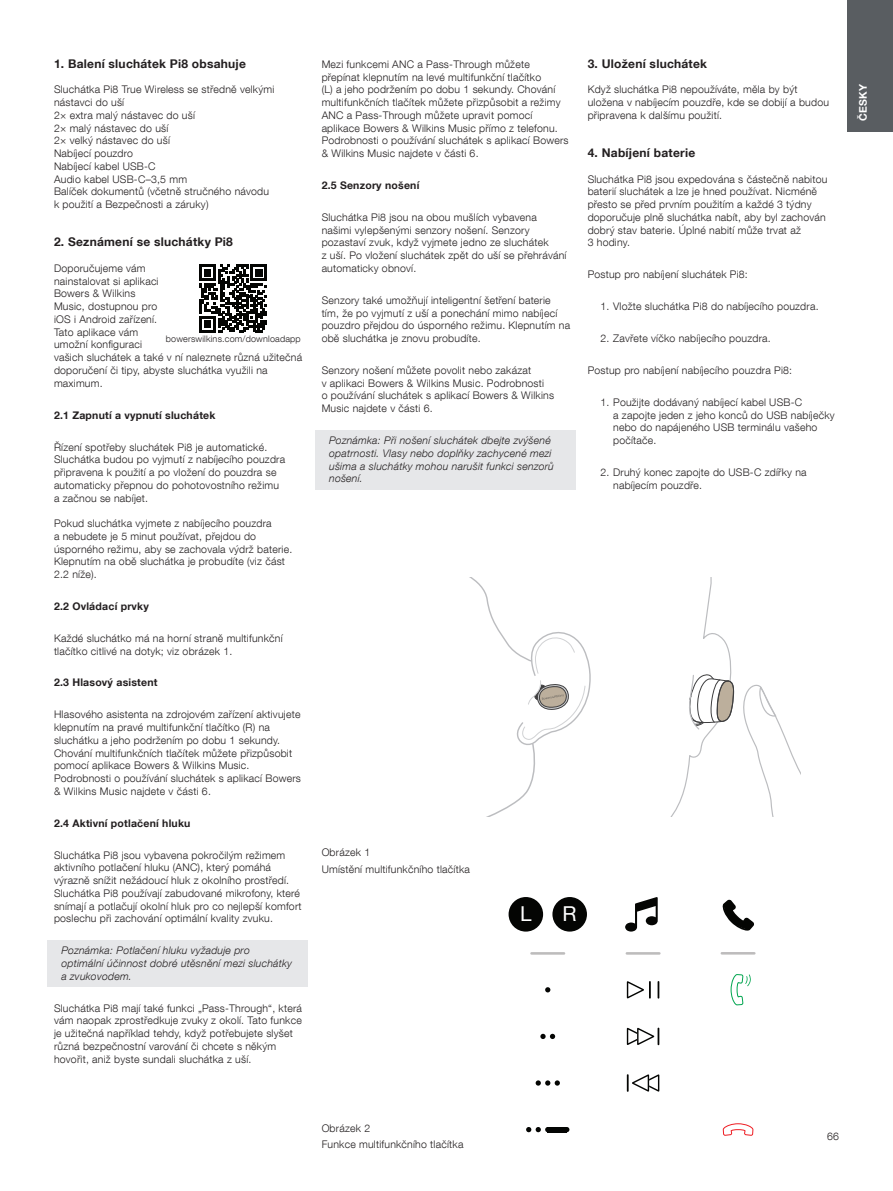
<style>
.page{position:relative;width:893px;height:1191px;background:#fff}
.page>*{position:absolute;margin:0;border:0;box-sizing:border-box;transform-origin:0 0}
.t1{font:20.7px "Helvetica Neue LT Pro";color:#fff}
.t2{font:700 12px "Helvetica Neue LT Com";letter-spacing:.02em;color:#231f20}
.t3{font:300 10.5px/12.8px "Helvetica Neue LT Com";letter-spacing:.02em;color:#231f20}
.t4{font:italic 300 10.5px/12.8px "Helvetica Neue LT Com";letter-spacing:.02em;color:#231f20}
.t5{font:700 10.5px "Helvetica Neue LT Com";letter-spacing:.02em;color:#231f20}
.t6{font:700 10.5px "Helvetica Neue LT Com";letter-spacing:.02em;color:#fff}
.t7{font:300 9px "Helvetica Neue LT Com";letter-spacing:.02em;color:#231f20}
</style>
<div class="page">
<div style="left:847px;top:0;width:46px;height:132px;background:#595d61"></div>
<div style="left:48px;top:940px;width:260px;height:47px;background:#e6e7e9"></div>
<div style="left:315px;top:430px;width:261px;height:59px;background:#e6e7e9"></div>
<svg style="left:199px;top:264px;width:68px;height:68px"></svg>
<svg style="left:469px;top:577px;width:122px;height:240px"></svg>
<svg style="left:670px;top:577px;width:130px;height:240px"></svg>
<svg style="left:625px;top:897px;width:33px;height:34px"></svg>
<svg style="left:658px;top:981px;width:1px;height:17px"></svg>
<svg style="left:627px;top:981px;width:24px;height:17px"></svg>
<svg style="left:627px;top:1027px;width:32px;height:18px"></svg>
<svg style="left:627px;top:1074px;width:32px;height:17px"></svg>
<svg style="left:722px;top:899px;width:32px;height:31px"></svg>
<svg style="left:545px;top:987px;width:5px;height:5px"></svg>
<svg style="left:540px;top:1033px;width:15px;height:6px"></svg>
<svg style="left:536px;top:1080px;width:24px;height:5px"></svg>
<svg style="left:526px;top:1127px;width:22px;height:5px"></svg>
<div style="left:548px;top:1127px;width:19px;height:5px;background:#040503"></div>
<svg style="left:730px;top:974px;width:21px;height:32px"></svg>
<svg style="left:722px;top:1123px;width:32px;height:13px"></svg>
<hr style="left:627px;top:952px;width:32px;height:2px;background:#231f20">
<hr style="left:722px;top:952px;width:32px;height:2px;background:#231f20">
<hr style="left:531px;top:952px;width:33px;height:2px;background:#231f20">
<div style="left:509px;top:897px;width:34px;height:34px;background:#040503;border-radius:50%"></div>
<div style="left:552px;top:897px;width:35px;height:34px;background:#040503;border-radius:50%"></div>
<p class="t2" style="left:54px;top:59px;width:194px">1. Balení sluchátek Pi8 obsahuje</p>
<p class="t3" style="left:54px;top:83px;width:222px">Sluchátka Pi8 True Wireless se středně velkými nástavci do uší<br>2× extra malý nástavec do uší<br>2× malý nástavec do uší<br>2× velký nástavec do uší<br>Nabíjecí pouzdro<br>Nabíjecí kabel USB-C<br>Audio kabel USB-C–3,5 mm<br>Balíček dokumentů (včetně stručného návodu k použití a Bezpečnosti a záruky)</p>
<p class="t2" style="left:54px;top:238px;width:180px">2. Seznámení se sluchátky Pi8</p>
<p class="t3" style="left:54px;top:262px;width:250px">Doporučujeme vám<br>nainstalovat si aplikaci<br>Bowers &amp; Wilkins<br>Music, dostupnou pro<br>iOS i Android zařízení.<br>Tato aplikace vám<br>umožní konfiguraci<br>vašich sluchátek a také v ní naleznete různá užitečná doporučení či tipy, abyste sluchátka využili na maximum.</p>
<p class="t5" style="left:54px;top:408px;width:163px">2.1 Zapnutí a vypnutí sluchátek</p>
<p class="t3" style="left:54px;top:440px;width:233px">Řízení spotřeby sluchátek Pi8 je automatické.<br>Sluchátka budou po vyjmutí z nabíjecího pouzdra připravena k použití a po vložení do pouzdra se automaticky přepnou do pohotovostního režimu a začnou se nabíjet.</p>
<p class="t3" style="left:54px;top:517px;width:240px">Pokud sluchátka vyjmete z nabíjecího pouzdra<br>a nebudete je 5 minut používat, přejdou do úsporného režimu, aby se zachovala výdrž baterie.<br>Klepnutím na obě sluchátka je probudíte (viz část 2.2 níže).</p>
<p class="t5" style="left:54px;top:602px;width:96px">2.2 Ovládací prvky</p>
<p class="t3" style="left:54px;top:631px;width:230px">Každé sluchátko má na horní straně multifunkční tlačítko citlivé na dotyk; viz obrázek 1.</p>
<p class="t5" style="left:54px;top:679px;width:105px">2.3 Hlasový asistent</p>
<p class="t3" style="left:54px;top:708px;width:249px">Hlasového asistenta na zdrojovém zařízení aktivujete klepnutím na pravé multifunkční tlačítko (R) na sluchátku a jeho podržením po dobu 1 sekundy.<br>Chování multifunkčních tlačítek můžete přizpůsobit pomocí aplikace Bowers &amp; Wilkins Music.<br>Podrobnosti o používání sluchátek s aplikací Bowers &amp; Wilkins Music najdete v části 6.</p>
<p class="t5" style="left:54px;top:816px;width:138px">2.4 Aktivní potlačení hluku</p>
<p class="t3" style="left:54px;top:848px;width:249px">Sluchátka Pi8 jsou vybavena pokročilým režimem aktivního potlačení hluku (ANC), který pomáhá výrazně snížit nežádoucí hluk z okolního prostředí.<br>Sluchátka Pi8 používají zabudované mikrofony, které snímají a potlačují okolní hluk pro co nejlepší komfort poslechu při zachování optimální kvality zvuku.</p>
<p class="t4" style="left:62px;top:944px;width:232px">Poznámka: Potlačení hluku vyžaduje pro optimální účinnost dobré utěsnění mezi sluchátky a zvukovodem.</p>
<p class="t3" style="left:54px;top:1001px;width:249px">Sluchátka Pi8 mají také funkci „Pass-Through“, která vám naopak zprostředkuje zvuky z okolí. Tato funkce je užitečná například tehdy, když potřebujete slyšet různá bezpečnostní varování či chcete s někým hovořit, aniž byste sundali sluchátka z uší.</p>
<p class="t7" style="left:166px;top:335px;width:136px">bowerswilkins.com/downloadapp</p>
<p class="t3" style="left:322px;top:58px;width:249px">Mezi funkcemi ANC a Pass-Through můžete přepínat klepnutím na levé multifunkční tlačítko<br>(L) a jeho podržením po dobu 1 sekundy. Chování multifunkčních tlačítek můžete přizpůsobit a režimy ANC a Pass-Through můžete upravit pomocí aplikace Bowers &amp; Wilkins Music přímo z telefonu.<br>Podrobnosti o používání sluchátek s aplikací Bowers &amp; Wilkins Music najdete v části 6.</p>
<p class="t5" style="left:322px;top:181px;width:99px">2.5 Senzory nošení</p>
<p class="t3" style="left:322px;top:211px;width:246px">Sluchátka Pi8 jsou na obou mušlích vybavena našimi vylepšenými senzory nošení. Senzory pozastaví zvuk, když vyjmete jedno ze sluchátek<br>z uší. Po vložení sluchátek zpět do uší se přehrávání automaticky obnoví.</p>
<p class="t3" style="left:322px;top:293px;width:250px">Senzory také umožňují inteligentní šetření baterie tím, že po vyjmutí z uší a ponechání mimo nabíjecí pouzdro přejdou do úsporného režimu. Klepnutím na obě sluchátka je znovu probudíte.</p>
<p class="t3" style="left:322px;top:364px;width:234px">Senzory nošení můžete povolit nebo zakázat<br>v aplikaci Bowers &amp; Wilkins Music. Podrobnosti<br>o používání sluchátek s aplikací Bowers &amp; Wilkins Music najdete v části 6.</p>
<p class="t4" style="left:329px;top:434px;width:226px">Poznámka: Při nošení sluchátek dbejte zvýšené opatrnosti. Vlasy nebo doplňky zachycené mezi ušima a sluchátky mohou narušit funkci senzorů nošení.</p>
<p class="t2" style="left:588px;top:56px;width:121px">3. Uložení sluchátek</p>
<p class="t3" style="left:588px;top:83px;width:243px">Když sluchátka Pi8 nepoužíváte, měla by být uložena v nabíjecím pouzdře, kde se dobijí a budou připravena k dalšímu použití.</p>
<p class="t2" style="left:588px;top:148px;width:109px">4. Nabíjení baterie</p>
<p class="t3" style="left:588px;top:172px;width:241px">Sluchátka Pi8 jsou expedována s částečně nabitou baterií sluchátek a lze je hned používat. Nicméně přesto se před prvním použitím a každé 3 týdny doporučuje plně sluchátka nabít, aby byl zachován dobrý stav baterie. Úplné nabití může trvat až<br>3 hodiny.</p>
<p class="t3" style="left:588px;top:268px;width:162px">Postup pro nabíjení sluchátek Pi8:</p>
<p class="t3" style="left:600px;top:301px;width:220px">1. Vložte sluchátka Pi8 do nabíjecího pouzdra.</p>
<p class="t3" style="left:600px;top:333px;width:172px">2. Zavřete víčko nabíjecího pouzdra.</p>
<p class="t3" style="left:588px;top:364px;width:206px">Postup pro nabíjení nabíjecího pouzdra Pi8:</p>
<p class="t3" style="left:613px;top:397px;width:223px;text-indent:-13px">1. Použijte dodávaný nabíjecí kabel USB-C<br>a zapojte jeden z jeho konců do USB nabíječky nebo do napájeného USB terminálu vašeho počítače.</p>
<p class="t3" style="left:613px;top:467px;width:195px;text-indent:-13px">2. Druhý konec zapojte do USB-C zdířky na nabíjecím pouzdře.</p>
<p class="t3" style="left:322px;top:844px;width:150px;line-height:16.5px">Obrázek 1<br>Umístění multifunkčního tlačítka</p>
<h1 class="t1" style="left:520px;top:902px;width:13px">L</h1>
<h1 class="t1" style="left:562px;top:902px;width:16px">R</h1>
<p class="t6" style="left:856px;top:121px;width:39px;rotate:-90deg">ČESKY</p>
<p class="t3" style="left:322px;top:1119px;width:143px;line-height:16.5px">Obrázek 2<br>Funkce multifunkčního tlačítka</p>
<p class="t3" style="left:827px;top:1130px;width:13px">66</p>
</div>
